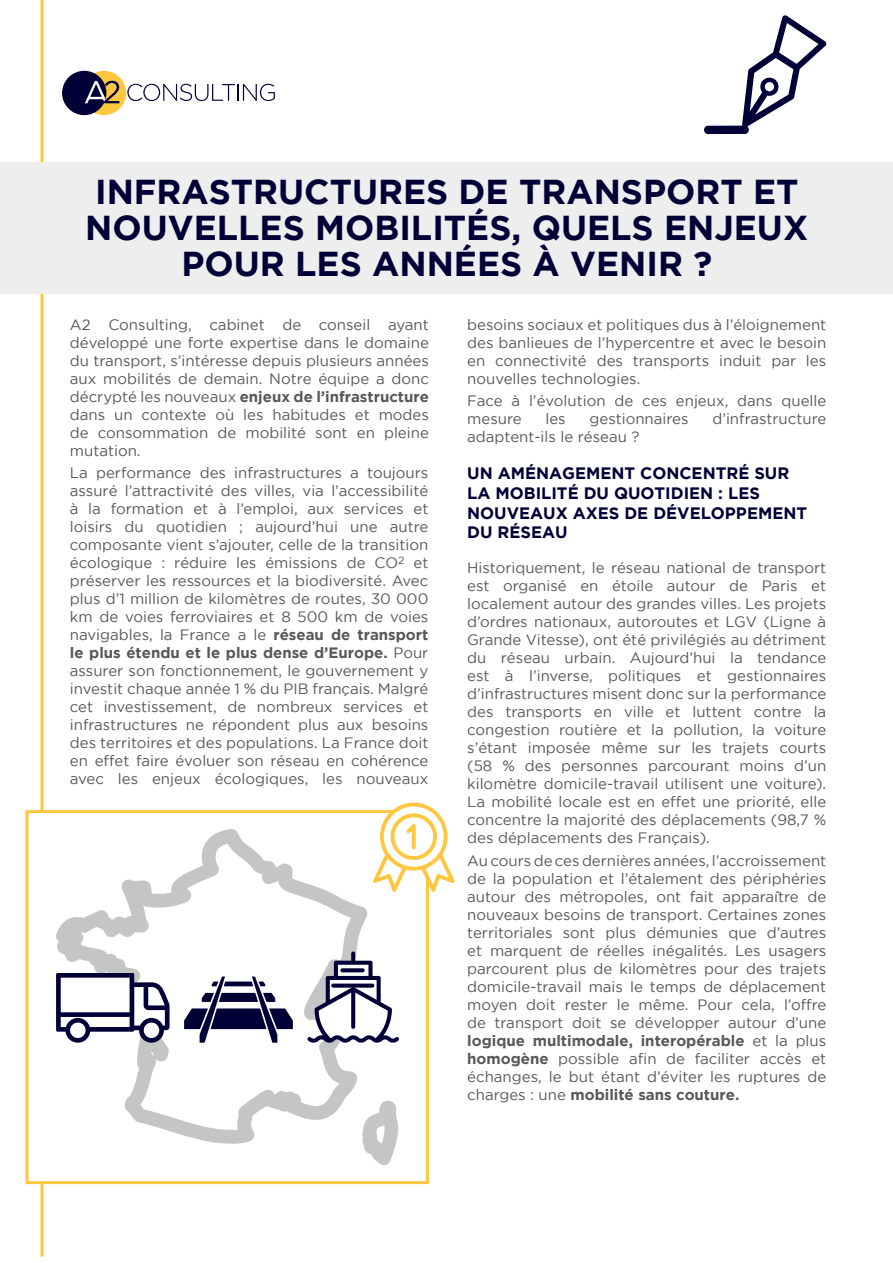
<style>
.page{position:relative;width:893px;height:1263px;background:#fff}
.page>*{position:absolute;margin:0;border:0;box-sizing:border-box;transform-origin:0 0}
.MAXI_CHAPITRE_TM{font:700 34.5px/36px "Gotham";color:#000036;text-align:center}
.t1{font:700 16.5px/19.8px "Gotham";color:#000036}
.t2{font:15px/18px "Gotham";color:#57585a;text-align:justify}
.s1{font-weight:700}
</style>
<div class="page">
<hr style="left:41px;top:0;width:3px;height:1256px;background:#ffc740">
<div style="left:0;top:162px;width:893px;height:131px;background:#eeeeef"></div>
<svg style="left:127px;top:84px;width:148px;height:17px"></svg>
<div style="left:82px;top:71px;width:44px;height:44px;background:#ffc740;border-radius:50%"></div>
<div style="left:62px;top:71px;width:44px;height:44px;background:#000036;border-radius:50%"></div>
<svg style="left:85px;top:81px;width:34px;height:22px"></svg>
<svg style="left:704px;top:15px;width:122px;height:119px"></svg>
<div style="left:26px;top:810px;width:403px;height:374px;background:#fff;border:3px solid #ffc740"></div>
<svg style="left:363px;top:1100px;width:35px;height:65px"></svg>
<svg style="left:56px;top:829px;width:311px;height:315px"></svg>
<svg style="left:184px;top:976px;width:109px;height:67px"></svg>
<svg style="left:56px;top:973px;width:114px;height:70px"></svg>
<svg style="left:307px;top:951px;width:92px;height:92px"></svg>
<svg style="left:340px;top:968px;width:25px;height:4px"></svg>
<div style="left:331px;top:983px;width:43px;height:5px;background:#000036;border-radius:2px"></div>
<svg style="left:373px;top:802px;width:82px;height:90px"></svg>
<p class="MAXI_CHAPITRE_TM" style="left:85px;top:173px;width:724px">INFRASTRUCTURES DE TRANSPORT ET<br>NOUVELLES MOBILITÉS, QUELS ENJEUX<br>POUR LES ANNÉES À VENIR ?</p>
<p class="t2" style="left:70px;top:315px;width:361px">A2 Consulting, cabinet de conseil ayant développé une forte expertise dans le domaine du transport, s’intéresse depuis plusieurs années aux mobilités de demain. Notre équipe a donc décrypté les nouveaux <span class="s1">enjeux de l’infrastructure </span>dans un contexte où les habitudes et modes de consommation de mobilité sont en pleine mutation.</p>
<p class="t2" style="left:70px;top:464px;width:360px">La performance des infrastructures a toujours assuré l’attractivité des villes, via l’accessibilité à la formation et à l’emploi, aux services et loisirs du quotidien ; aujourd’hui une autre composante vient s’ajouter, celle de la transition écologique : réduire les émissions de CO<sup>2</sup> et préserver les ressources et la biodiversité. Avec plus d’1 million de kilomètres de routes, 30 000 km de voies ferroviaires et 8 500 km de voies navigables, la France a le <span class="s1">réseau de transport le plus étendu et le plus dense d’Europe.</span> Pour assurer son fonctionnement, le gouvernement y investit chaque année 1 % du PIB français. Malgré cet investissement, de nombreux services et infrastructures ne répondent plus aux besoins des territoires et des populations. La France doit en effet faire évoluer son réseau en cohérence avec les enjeux écologiques, les nouveaux</p>
<p class="t2" style="left:467px;top:315px;width:361px">besoins sociaux et politiques dus à l’éloignement des banlieues de l’hypercentre et avec le besoin en connectivité des transports induit par les nouvelles technologies.</p>
<p class="t2" style="left:467px;top:392px;width:361px">Face à l’évolution de ces enjeux, dans quelle mesure</p>
<p class="t2" style="left:545px;top:410px;width:22px">les</p>
<p class="t2" style="left:590px;top:410px;width:101px">gestionnaires</p>
<p class="t2" style="left:712px;top:410px;width:115px">d’infrastructure</p>
<p class="t2" style="left:467px;top:428px;width:174px">adaptent-ils le réseau ?</p>
<p class="t1" style="left:467px;top:463px;width:341px">UN AMÉNAGEMENT CONCENTRÉ SUR<br>LA MOBILITÉ DU QUOTIDIEN : LES<br>NOUVEAUX AXES DE DÉVELOPPEMENT<br>DU RÉSEAU</p>
<p class="t2" style="left:467px;top:559px;width:361px">Historiquement, le réseau national de transport est organisé en étoile autour de Paris et localement autour des grandes villes. Les projets d’ordres nationaux, autoroutes et LGV (Ligne à Grande Vitesse), ont été privilégiés au détriment du réseau urbain. Aujourd’hui la tendance est à l’inverse, politiques et gestionnaires d’infrastructures misent donc sur la performance des transports en ville et luttent contre la congestion routière et la pollution, la voiture s’étant imposée même sur les trajets courts (58 % des personnes parcourant moins d’un kilomètre domicile-travail utilisent une voiture).<br>La mobilité locale est en effet une priorité, elle concentre la majorité des déplacements (98,7 % des déplacements des Français).</p>
<p class="t2" style="left:467px;top:851px;width:361px">Au cours de ces dernières années, l’accroissement de la population et l’étalement des périphéries autour des métropoles, ont fait apparaître de nouveaux besoins de transport. Certaines zones territoriales sont plus démunies que d’autres et marquent de réelles inégalités. Les usagers parcourent plus de kilomètres pour des trajets domicile-travail mais le temps de déplacement moyen doit rester le même. Pour cela, l’offre de transport doit se développer autour d’une <span class="s1">logique multimodale, interopérable</span> et la plus <span class="s1">homogène</span> possible afin de faciliter accès et échanges, le but étant d’éviter les ruptures de charges : une <span class="s1">mobilité sans couture.</span></p>
</div>
